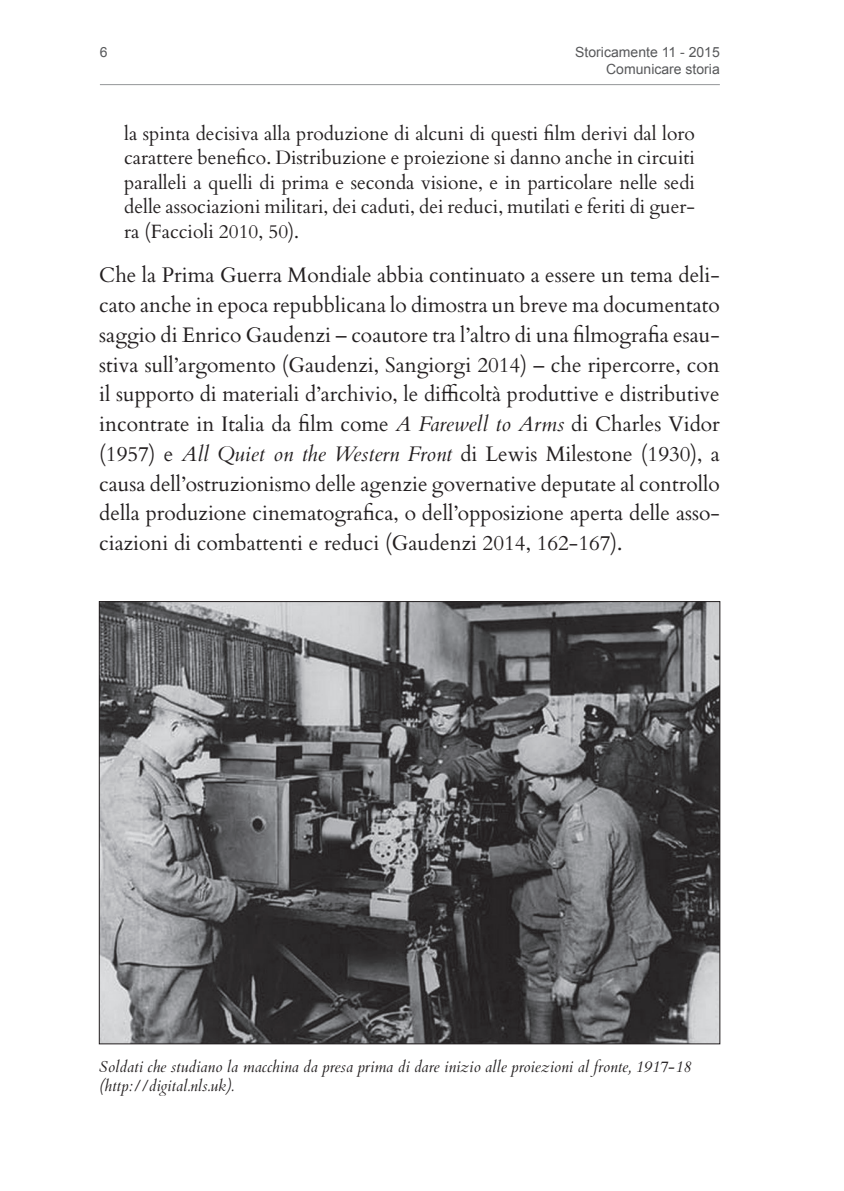
<style>
.page{position:relative;width:844px;height:1191px;background:#fff}
.page>*{position:absolute;margin:0;border:0;box-sizing:border-box;transform-origin:0 0}
.t1{font:21px/29.8px "Cardo";color:#231f20;text-align:justify}
.t2{font:19.25px/24.5px "Cardo";color:#231f20;text-align:justify}
.t3{font:italic 15.75px/18.9px "Cardo";color:#231f20}
.t4{font:14px/16.8px "Arial";color:#57585a;text-align:right}
.s1{font-style:italic}
</style>
<div class="page">
<hr style="left:100px;top:84px;width:619px;height:1px;background:#939598">
<img style="left:101px;top:603px;width:617px;height:439px">
<p class="t4" style="left:100px;top:44px;width:9px">6</p>
<p class="t4" style="left:575px;top:44px;width:146px">Storicamente 11 - 2015<br>Comunicare storia</p>
<p class="t2" style="left:124px;top:120px;width:572px">la spinta decisiva alla produzione di alcuni di questi film derivi dal loro carattere benefico. Distribuzione e proiezione si danno anche in circuiti paralleli a quelli di prima e seconda visione, e in particolare nelle sedi delle associazioni militari, dei caduti, dei reduci, mutilati e feriti di guer&shy;ra (Faccioli 2010, 50).</p>
<p class="t1" style="left:99px;top:259px;width:622px">Che la Prima Guerra Mondiale abbia continuato a essere un tema deli&shy;cato anche in epoca repubblicana lo dimostra un breve ma documentato saggio di Enrico Gaudenzi – coautore tra l’altro di una filmografia esau&shy;stiva sull’argomento (Gaudenzi, Sangiorgi 2014) – che ripercorre, con il supporto di materiali d’archivio, le difficoltà produttive e distributive incontrate in Italia da film come <span class="s1">A Farewell to Arms</span> di Charles Vidor (1957) e <span class="s1">All Quiet on the Western Front</span> di Lewis Milestone (1930), a causa dell’ostruzionismo delle agenzie governative deputate al controllo della produzione cinematografica, o dell’opposizione aperta delle asso&shy;ciazioni di combattenti e reduci (Gaudenzi 2014, 162-167).</p>
<p class="t3" style="left:99px;top:1056px;width:593px">Soldati che studiano la macchina da presa prima di dare inizio alle proiezioni al fronte, 1917-18 (http://digital.nls.uk).</p>
</div>
